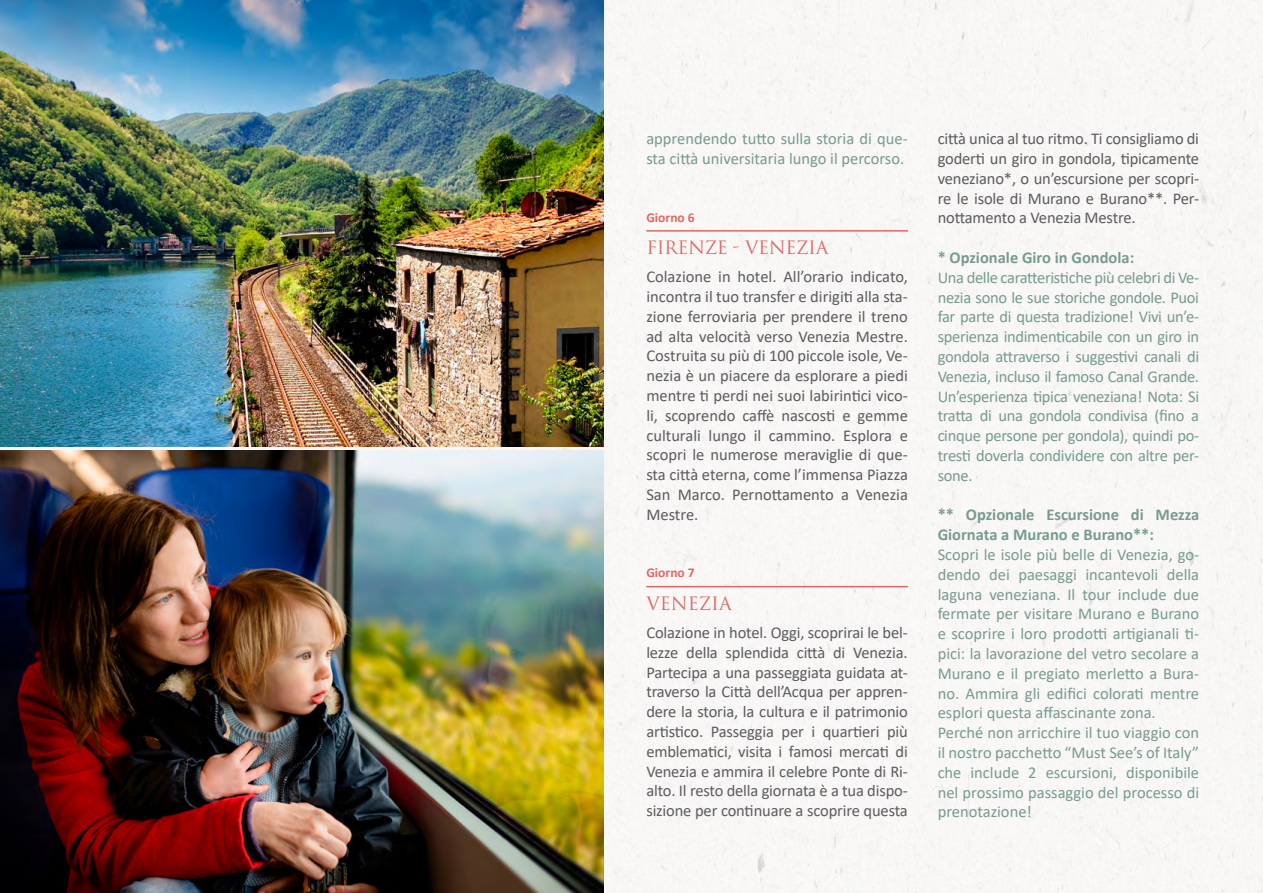
<style>
.page{position:relative;width:1263px;height:893px;background:#f8f7f6}
.page>*{position:absolute;margin:0;border:0;box-sizing:border-box;transform-origin:0 0}
.t1{font:18px "Trajan Pro";letter-spacing:-.02em;color:#dc6865}
.t2{font:18px "Trajan Pro";color:#dc6865}
.t3{font:16.5px/19.8px "Calibri";letter-spacing:-.01em;color:#5c5b5f;text-align:justify}
.t4{font:16.5px/19.8px "Calibri";color:#779b90}
.t5{font:700 16.5px/19.8px "Calibri";color:#779b90}
.t6{font:700 13.5px "Calibri";color:#dc6865}
</style>
<div class="page">
<hr style="left:646px;top:230px;width:262px;height:2px;background:#dc6865">
<hr style="left:646px;top:586px;width:262px;height:1px;background:#dc6865">
<img style="left:0;top:0;width:604px;height:446px">
<img style="left:0;top:451px;width:604px;height:442px">
<p class="t4" style="left:646px;top:128px;width:263px">apprendendo tutto sulla storia di que&shy;sta città universitaria lungo il percorso.</p>
<p class="t6" style="left:646px;top:208px;width:50px">Giorno 6</p>
<p class="t1" style="left:646px;top:236px;width:183px">FIRENZE - VENEZIA</p>
<p class="t3" style="left:646px;top:266px;width:263px">Colazione in hotel. All’orario indicato, incontra il tuo transfer e dirigiti alla sta&shy;zione ferroviaria per prendere il treno ad alta velocità verso Venezia Mestre.<br>Costruita su più di 100 piccole isole, Ve&shy;nezia è un piacere da esplorare a piedi mentre ti perdi nei suoi labirintici vico&shy;li, scoprendo caffè nascosti e gemme culturali lungo il cammino. Esplora e scopri le numerose meraviglie di que&shy;sta città eterna, come l’immensa Piazza San Marco. Pernottamento a Venezia Mestre.</p>
<p class="t6" style="left:646px;top:563px;width:50px">Giorno 7</p>
<p class="t2" style="left:646px;top:592px;width:87px">VENEZIA</p>
<p class="t3" style="left:646px;top:622px;width:263px">Colazione in hotel. Oggi, scoprirai le bel&shy;lezze della splendida città di Venezia.<br>Partecipa a una passeggiata guidata at&shy;traverso la Città dell’Acqua per appren&shy;dere la storia, la cultura e il patrimonio artistico. Passeggia per i quartieri più emblematici, visita i famosi mercati di Venezia e ammira il celebre Ponte di Ri&shy;alto. Il resto della giornata è a tua dispo&shy;sizione per continuare a scoprire questa</p>
<p class="t3" style="left:938px;top:128px;width:263px">città unica al tuo ritmo. Ti consigliamo di goderti un giro in gondola, tipicamente veneziano*, o un’escursione per scopri&shy;re le isole di Murano e Burano**. Per&shy;nottamento a Venezia Mestre.</p>
<p class="t5" style="left:938px;top:247px;width:198px">* Opzionale Giro in Gondola:</p>
<p class="t4" style="left:938px;top:267px;width:263px;text-align:justify">Una delle caratteristiche più celebri di Ve&shy;nezia sono le sue storiche gondole. Puoi far parte di questa tradizione! Vivi un’e&shy;sperienza indimenticabile con un giro in gondola attraverso i suggestivi canali di Venezia, incluso il famoso Canal Grande.<br>Un’esperienza tipica veneziana! Nota: Si tratta di una gondola condivisa (fino a cinque persone per gondola), quindi po&shy;tresti doverla condividere con altre per&shy;sone.</p>
<p class="t5" style="left:938px;top:505px;width:263px">** Opzionale Escursione di Mezza<br>Giornata a Murano e Burano**:</p>
<p class="t4" style="left:938px;top:544px;width:263px">Scopri le isole più belle di Venezia, go&shy;dendo dei paesaggi incantevoli della laguna veneziana. Il tour include due fermate per visitare Murano e Burano e scoprire i loro prodotti artigianali ti&shy;pici: la lavorazione del vetro secolare a Murano e il pregiato merletto a Bura&shy;no. Ammira gli edifici colorati mentre esplori questa affascinante zona.<br>Perché non arricchire il tuo viaggio con il nostro pacchetto “Must See’s of Italy” che include 2 escursioni, disponibile nel prossimo passaggio del processo di prenotazione!</p>
</div>
